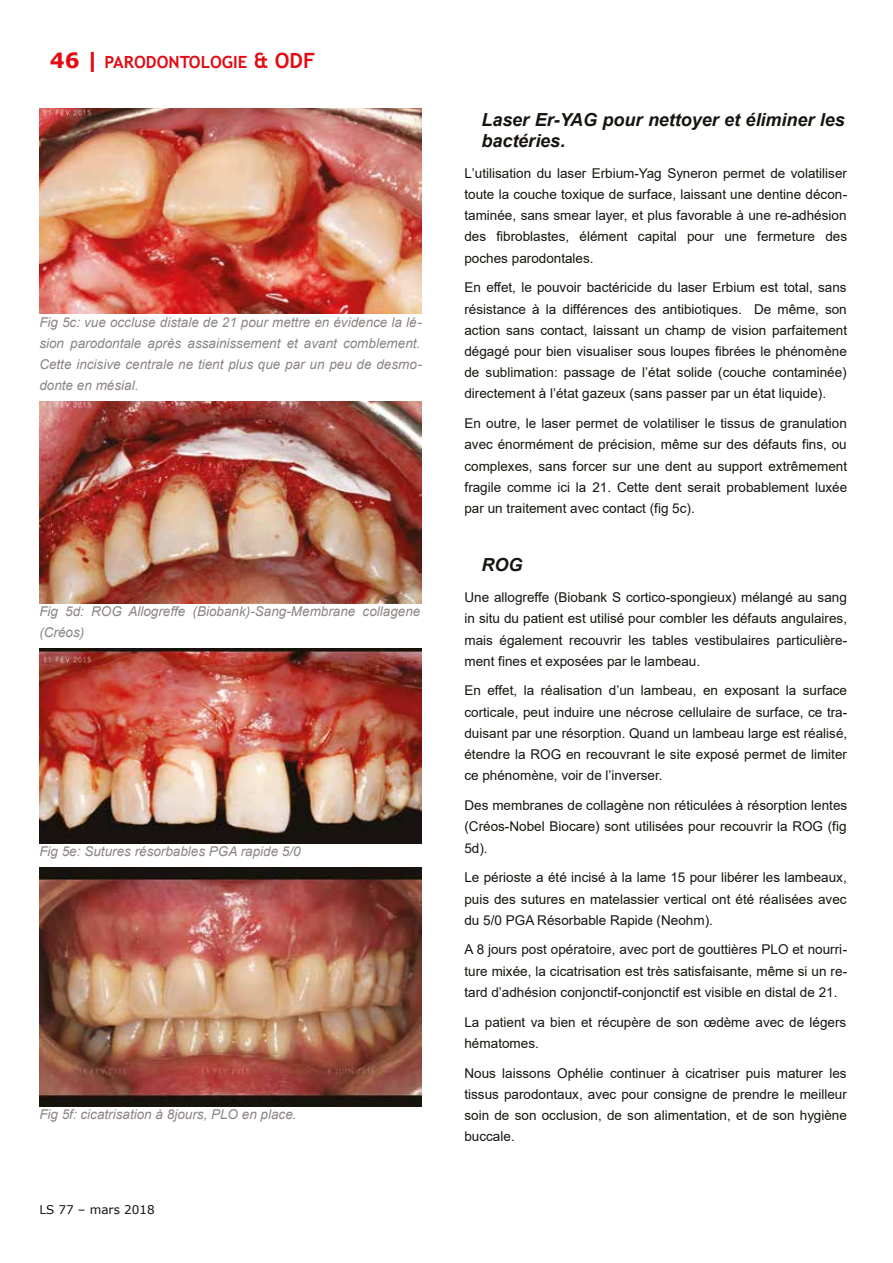
<style>
.page{position:relative;width:893px;height:1263px;background:#fff}
.page>*{position:absolute;margin:0;border:0;box-sizing:border-box;transform-origin:0 0}
.t1{font:italic 700 18px/21.3px "Arial";color:#17140f}
.t2{font:700 16.8px "Trebuchet MS";color:#e30a13}
.t3{font:13.5px/21.3px "Arial";color:#17140f;text-align:justify}
.t4{font:italic 13.5px/21.3px "Arial";color:#8b8583}
.t5{font:12px "Verdana";color:#17140f}
.s1{font-family:"Verdana";font-size:21px}
.s2{font-size:21px}
</style>
<div class="page">
<img style="left:39px;top:108px;width:383px;height:206px">
<img style="left:39px;top:402px;width:383px;height:201px">
<img style="left:39px;top:649px;width:383px;height:194px">
<img style="left:39px;top:867px;width:383px;height:239px">
<p class="t2" style="left:50px;top:53px;width:267px"><span class="s1">46 |</span> PARODONTOLOGIE <span class="s2">&amp; ODF</span></p>
<p class="t4" style="left:39px;top:311px;width:384px">Fig 5c: vue occluse distale de 21 pour mettre en évidence la lé&shy;sion parodontale après assainissement et avant comblement.<br>Cette incisive centrale ne tient plus que par un peu de desmo&shy;donte en mésial.</p>
<p class="t4" style="left:39px;top:601px;width:383px">Fig 5d: ROG Allogreffe (Biobank)-Sang-Membrane collagene (Créos)</p>
<p class="t4" style="left:39px;top:841px;width:263px">Fig 5e: Sutures résorbables PGA rapide 5/0</p>
<p class="t4" style="left:39px;top:1104px;width:259px">Fig 5f: cicatrisation à 8jours, PLO en place.</p>
<p class="t5" style="left:39px;top:1203px;width:117px">LS 77 – mars 2018</p>
<h1 class="t1" style="left:481px;top:110px;width:365px">Laser Er-YAG pour nettoyer et éliminer les bactéries.</h1>
<p class="t3" style="left:464px;top:162px;width:384px">L’utilisation du laser Erbium-Yag Syneron permet de volatiliser toute la couche toxique de surface, laissant une dentine décon&shy;taminée, sans smear layer, et plus favorable à une re-adhésion des fibroblastes, élément capital pour une fermeture des poches parodontales.</p>
<p class="t3" style="left:464px;top:277px;width:384px">En effet, le pouvoir bactéricide du laser Erbium est total, sans résistance à la différences des antibiotiques. De même, son action sans contact, laissant un champ de vision parfaitement dégagé pour bien visualiser sous loupes fibrées le phénomène de sublimation: passage de l’état solide (couche contaminée) directement à l’état gazeux (sans passer par un état liquide).</p>
<p class="t3" style="left:464px;top:413px;width:384px">En outre, le laser permet de volatiliser le tissus de granulation avec énormément de précision, même sur des défauts fins, ou complexes, sans forcer sur une dent au support extrêmement fragile comme ici la 21. Cette dent serait probablement luxée par un traitement avec contact (fig 5c).</p>
<h1 class="t1" style="left:481px;top:556px;width:42px">ROG</h1>
<p class="t3" style="left:464px;top:587px;width:384px">Une allogreffe (Biobank S cortico-spongieux) mélangé au sang in situ du patient est utilisé pour combler les défauts angulaires, mais également recouvrir les tables vestibulaires particulière&shy;ment fines et exposées par le lambeau.</p>
<p class="t3" style="left:464px;top:680px;width:384px">En effet, la réalisation d’un lambeau, en exposant la surface corticale, peut induire une nécrose cellulaire de surface, ce tra&shy;duisant par une résorption. Quand un lambeau large est réalisé, étendre la ROG en recouvrant le site exposé permet de limiter ce phénomène, voir de l’inverser.</p>
<p class="t3" style="left:464px;top:795px;width:384px">Des membranes de collagène non réticulées à résorption lentes (Créos-Nobel Biocare) sont utilisées pour recouvrir la ROG (fig 5d).</p>
<p class="t3" style="left:464px;top:867px;width:384px">Le périoste a été incisé à la lame 15 pour libérer les lambeaux, puis des sutures en matelassier vertical ont été réalisées avec du 5/0 PGA Résorbable Rapide (Neohm).</p>
<p class="t3" style="left:464px;top:939px;width:384px">A 8 jours post opératoire, avec port de gouttières PLO et nourri&shy;ture mixée, la cicatrisation est très satisfaisante, même si un re&shy;tard d’adhésion conjonctif-conjonctif est visible en distal de 21.</p>
<p class="t3" style="left:464px;top:1011px;width:383px">La patient va bien et récupère de son œdème avec de légers hématomes.</p>
<p class="t3" style="left:464px;top:1062px;width:384px">Nous laissons Ophélie continuer à cicatriser puis maturer les tissus parodontaux, avec pour consigne de prendre le meilleur soin de son occlusion, de son alimentation, et de son hygiène buccale.</p>
</div>
